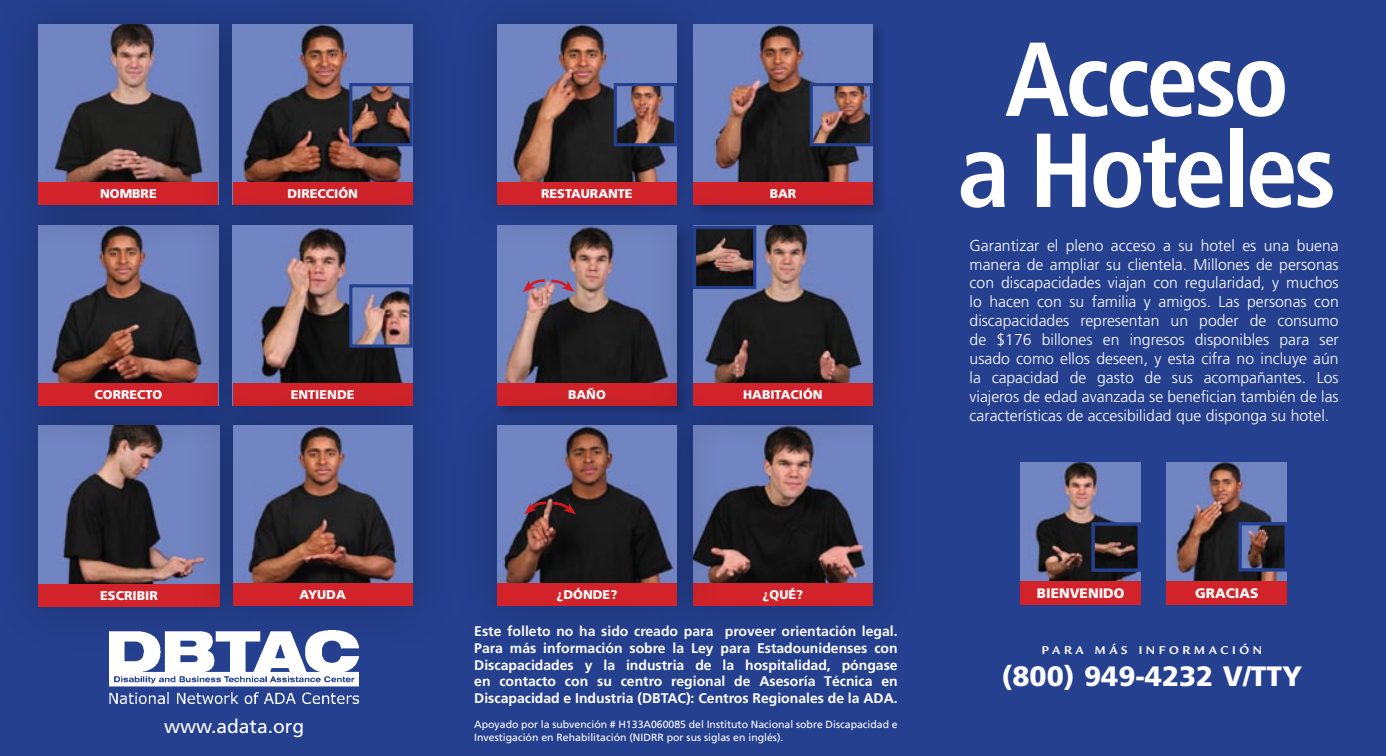
<style>
.page{position:relative;width:1386px;height:756px;background:#25408f}
.page>*{position:absolute;margin:0;border:0;box-sizing:border-box;transform-origin:0 0}
.t1{font:700 condensed 105px/91px "Frutiger";letter-spacing:-.04em;color:#fff;text-align:center}
.t2{font:900 28px "Frutiger";color:#fff}
.t3{font:19.25px "Frutiger";color:#fff}
.t4{font:300 15.75px/18.9px "Frutiger";color:#fff;text-align:justify}
.t5{font:700 14px/16.8px "Frutiger";color:#fff;text-align:justify}
.t6{font:900 13.65px "Frutiger";color:#fff}
.t7{font:900 12.6px "Frutiger";color:#fff}
.t8{font:700 12.25px "Legacy Sans";letter-spacing:.3em;color:#fff}
.t9{font:10.5px/12.6px "Frutiger";color:#fff}
</style>
<div class="page">
<div style="left:0;top:372px;width:266px;height:281px;background:#233d89"></div>
<img style="left:39px;top:452px;width:141px;height:132px">
<div style="left:38px;top:584px;width:182px;height:22px;background:#d2232a"></div>
<div style="left:0;top:173px;width:265px;height:279px;background:#010101;opacity:.25"></div>
<img style="left:39px;top:251px;width:141px;height:133px">
<div style="left:39px;top:384px;width:179px;height:22px;background:#d2232a"></div>
<div style="left:0;top:0;width:265px;height:251px;background:#010101;opacity:.25"></div>
<img style="left:39px;top:24px;width:141px;height:158px">
<div style="left:38px;top:182px;width:180px;height:22px;background:#d2232a"></div>
<div style="left:180px;top:0;width:279px;height:251px;background:#010101;opacity:.25"></div>
<img style="left:233px;top:24px;width:180px;height:149px">
<img style="left:353px;top:87px;width:56px;height:55px">
<div style="left:349px;top:83px;width:64px;height:63px;border:3px solid #25408f"></div>
<div style="left:180px;top:173px;width:279px;height:279px;background:#010101;opacity:.25"></div>
<img style="left:233px;top:226px;width:180px;height:146px">
<img style="left:353px;top:288px;width:56px;height:56px">
<div style="left:349px;top:284px;width:64px;height:64px;border:3px solid #25408f"></div>
<img style="left:497px;top:251px;width:143px;height:121px">
<svg style="left:523px;top:278px;width:51px;height:14px"></svg>
<div style="left:180px;top:372px;width:279px;height:279px;background:#010101;opacity:.25"></div>
<img style="left:233px;top:425px;width:180px;height:158px">
<div style="left:233px;top:583px;width:180px;height:22px;background:#d2232a"></div>
<div style="left:444px;top:0;width:279px;height:251px;background:#010101;opacity:.25"></div>
<img style="left:497px;top:24px;width:180px;height:158px">
<div style="left:497px;top:182px;width:180px;height:22px;background:#d2232a"></div>
<div style="left:640px;top:372px;width:279px;height:279px;background:#243e8a"></div>
<img style="left:723px;top:452px;width:150px;height:131px">
<div style="left:693px;top:583px;width:180px;height:22px;background:#d2232a"></div>
<img style="left:618px;top:87px;width:55px;height:55px">
<div style="left:614px;top:83px;width:63px;height:63px;border:3px solid #25408f"></div>
<div style="left:691px;top:22px;width:196px;height:197px;background:#000;opacity:.2"></div>
<img style="left:693px;top:24px;width:180px;height:149px">
<img style="left:814px;top:87px;width:55px;height:55px">
<div style="left:810px;top:83px;width:63px;height:63px;border:3px solid #25408f"></div>
<img style="left:1166px;top:462px;width:121px;height:119px">
<div style="left:1166px;top:581px;width:121px;height:24px;background:#d2232a"></div>
<img style="left:1242px;top:526px;width:42px;height:42px">
<div style="left:1238px;top:522px;width:50px;height:50px;border:3px solid #25408f"></div>
<img style="left:1020px;top:463px;width:121px;height:118px">
<div style="left:1020px;top:581px;width:121px;height:24px;background:#d2232a"></div>
<img style="left:1095px;top:526px;width:42px;height:42px">
<div style="left:1091px;top:522px;width:50px;height:50px;border:3px solid #25408f"></div>
<div style="left:640px;top:173px;width:279px;height:279px;background:#010101;opacity:.25"></div>
<img style="left:693px;top:226px;width:180px;height:158px">
<div style="left:693px;top:384px;width:180px;height:22px;background:#d2232a"></div>
<img style="left:697px;top:230px;width:55px;height:55px">
<div style="left:693px;top:226px;width:63px;height:63px;border:3px solid #25408f"></div>
<img style="left:109px;top:631px;width:250px;height:72px">
<div style="left:444px;top:372px;width:279px;height:279px;background:#010101;opacity:.25"></div>
<img style="left:497px;top:425px;width:180px;height:158px">
<div style="left:497px;top:583px;width:180px;height:22px;background:#d2232a"></div>
<svg style="left:524px;top:500px;width:52px;height:14px"></svg>
<p class="t7" style="left:100px;top:186px;width:58px">NOMBRE</p>
<p class="t7" style="left:287px;top:186px;width:70px">DIRECCIÓN</p>
<p class="t7" style="left:541px;top:186px;width:93px">RESTAURANTE</p>
<p class="t7" style="left:770px;top:186px;width:28px">BAR</p>
<h1 class="t1" style="left:958px;top:34px;width:380px">Acceso<br>a Hoteles</h1>
<p class="t7" style="left:95px;top:387px;width:69px">CORRECTO</p>
<p class="t7" style="left:291px;top:387px;width:65px">ENTIENDE</p>
<p class="t7" style="left:568px;top:387px;width:39px">BAÑO</p>
<p class="t7" style="left:743px;top:387px;width:79px">HABITACIÓN</p>
<p class="t4" style="left:970px;top:236px;width:371px">Garantizar el pleno acceso a su hotel es una buena manera de ampliar su clientela. Millones de personas con discapacidades viajan con regularidad, y muchos lo hacen con su familia y amigos. Las personas con discapacidades representan un poder de consumo de $176 billones en ingresos disponibles para ser usado como ellos deseen, y esta cifra no incluye aún la capacidad de gasto de sus acompañantes. Los viajeros de edad avanzada se benefician también de las características de accesibilidad que disponga su hotel.</p>
<p class="t7" style="left:100px;top:588px;width:59px">ESCRIBIR</p>
<p class="t7" style="left:300px;top:587px;width:48px">AYUDA</p>
<p class="t3" style="left:164px;top:715px;width:142px">www.adata.org</p>
<p class="t7" style="left:556px;top:587px;width:62px">¿DÓNDE?</p>
<p class="t7" style="left:763px;top:587px;width:42px">¿QUÉ?</p>
<p class="t5" style="left:474px;top:623px;width:425px">Este folleto no ha sido creado para proveer orientación legal.<br>Para más información sobre la Ley para Estadounidenses con Discapacidades y la industria de la hospitalidad, póngase en contacto con su centro regional de Asesoría Técnica en Discapacidad e Industria (DBTAC): Centros Regionales de la ADA.</p>
<p class="t9" style="left:474px;top:718px;width:425px">Apoyado por la subvención # H133A060085 del Instituto Nacional sobre Discapacidad e<br>Investigación en Rehabilitación (NIDRR por sus siglas en inglés).</p>
<p class="t6" style="left:1037px;top:585px;width:89px">BIENVENIDO</p>
<p class="t6" style="left:1195px;top:585px;width:65px">GRACIAS</p>
<p class="t8" style="left:1042px;top:643px;width:222px">PARA MÁS INFORMACIÓN</p>
<h2 class="t2" style="left:1002px;top:659px;width:268px">(800) 949-4232 V/TTY</h2>
</div>
